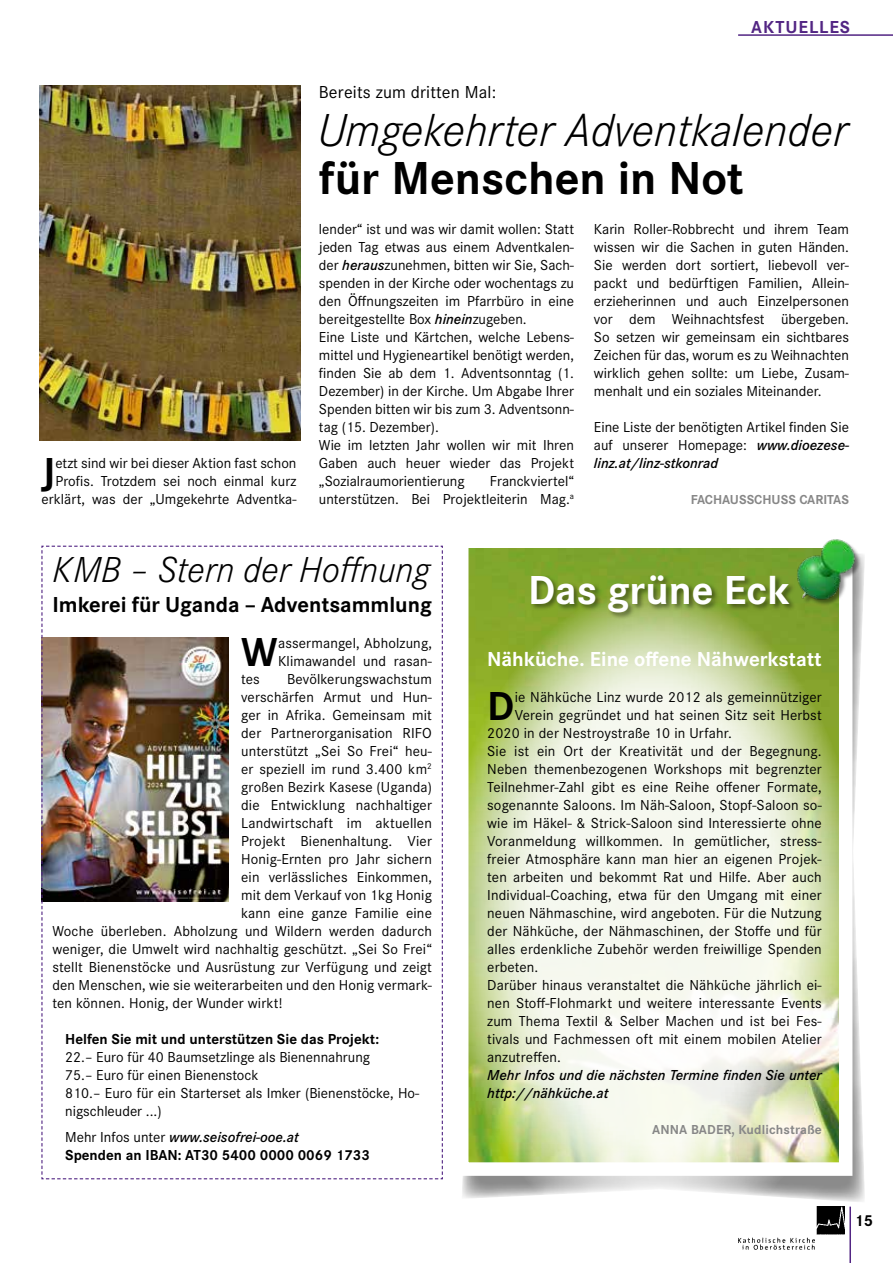
<style>
.page{position:relative;width:893px;height:1263px;background:#fff}
.page>*{position:absolute;margin:0;border:0;box-sizing:border-box;transform-origin:0 0}
.t1{font:italic 300 48px "Corporate S";color:#000}
.t2{font:700 48px "Corporate S";color:#000}
.t3{font:700 42px "Corporate S";color:#fff}
.t4{font:700 42px "Corporate S";color:#000}
.t5{font:italic 300 37.5px "Corporate S";color:#000}
.t6{font:700 22.5px "Corporate S";color:#000}
.t7{font:700 21px "Corporate S";color:#fff}
.t8{font:18px "Corporate S";letter-spacing:.01em;color:#000}
.t9{font:700 18px "Corporate S";letter-spacing:.05em;color:#522583}
.t10{font:700 16.5px "Corporate S";color:#000}
.t11{font:15px/18px "Corporate S";letter-spacing:.01em;color:#000}
.t12{font:700 15px/18px "Corporate S";color:#000}
.t13{font:italic 600 15px/18px "Corporate S";color:#000}
.t14{font:700 13.5px "Corporate S";color:#878787}
.s1{font-weight:600;font-style:italic}
.s2{font-weight:400}
</style>
<div class="page">
<img style="left:738px;top:1206px;width:106px;height:43px">
<hr style="left:849px;top:1206px;width:2px;height:57px;background:#522583">
<hr style="left:738px;top:34px;width:155px;height:2px;background:#522583">
<svg style="left:462px;top:554px;width:403px;height:648px"></svg>
<img style="left:470px;top:548px;width:367px;height:613px">
<svg style="left:442px;top:587px;width:422px;height:661px"></svg>
<div style="left:530px;top:574px;width:267px;height:46px;background:#000;opacity:.45"></div>
<img style="left:39px;top:86px;width:261px;height:355px">
<img style="left:41px;top:545px;width:402px;height:635px">
<div style="left:798px;top:540px;width:63px;height:66px;background:#000;opacity:.45"></div>
<img style="left:793px;top:539px;width:64px;height:67px">
<p class="t9" style="left:751px;top:15px;width:100px">AKTUELLES</p>
<p class="t11" style="left:41px;top:453px;width:257px;text-align:right">etzt sind wir bei dieser Aktion fast schon<br>Profis. Trotzdem sei noch einmal kurz erklärt, was der „Umgekehrte Adventka-</p>
<h2 class="t4" style="left:41px;top:443px;width:16px">J</h2>
<p class="t8" style="left:319px;top:80px;width:179px">Bereits zum dritten Mal:</p>
<h1 class="t1" style="left:319px;top:100px;width:531px">Umgekehrter Adventkalender</h1>
<h1 class="t2" style="left:319px;top:145px;width:426px">für Menschen in Not</h1>
<p class="t11" style="left:319px;top:219px;width:257px">lender“ ist und was wir damit wollen: Statt jeden Tag etwas aus einem Adventkalen&shy;der <span class="s1">heraus</span>zunehmen, bitten wir Sie, Sach&shy;spenden in der Kirche oder wochentags zu den Öffnungszeiten im Pfarrbüro in eine bereitgestellte Box <span class="s1">hinein</span>zugeben.<br>Eine Liste und Kärtchen, welche Lebens&shy;mittel und Hygieneartikel benötigt werden, finden Sie ab dem 1. Adventsonntag (1.<br>Dezember) in der Kirche. Um Abgabe Ihrer Spenden bitten wir bis zum 3. Adventsonn&shy;tag (15. Dezember).<br>Wie im letzten Jahr wollen wir mit Ihren Gaben auch heuer wieder das Projekt „Sozialraumorientierung</p>
<p class="t11" style="left:319px;top:471px;width:257px;text-align:right">Franckviertel“<br>unterstützen. Bei Projektleiterin Mag.<sup>a</sup></p>
<p class="t11" style="left:594px;top:219px;width:257px;text-align:justify">Karin Roller-Robbrecht und ihrem Team wissen wir die Sachen in guten Händen.<br>Sie werden dort sortiert, liebevoll ver&shy;packt und bedürftigen Familien, Allein&shy;erzieherinnen und auch Einzelpersonen vor dem Weihnachtsfest übergeben.<br>So setzen wir gemeinsam ein sichtbares Zeichen für das, worum es zu Weihnachten wirklich gehen sollte: um Liebe, Zusam&shy;menhalt und ein soziales Miteinander.</p>
<p class="t11" style="left:594px;top:417px;width:257px;text-align:justify">Eine Liste der benötigten Artikel finden Sie auf unserer Homepage: <span class="s1">www.dioezese&shy;linz.at/linz-stkonrad</span></p>
<p class="t14" style="left:691px;top:490px;width:160px">FACHAUSSCHUSS CARITAS</p>
<h3 class="t5" style="left:52px;top:546px;width:379px">KMB – Stern der Hoffnung</h3>
<h3 class="t6" style="left:52px;top:589px;width:381px">Imkerei für Uganda – Adventsammlung</h3>
<h2 class="t4" style="left:241px;top:623px;width:38px">W</h2>
<p class="t11" style="left:278px;top:633px;width:155px">assermangel, Abholzung,<br>Klimawandel und rasan-</p>
<p class="t11" style="left:241px;top:669px;width:20px">tes</p>
<p class="t11" style="left:287px;top:669px;width:146px">Bevölkerungswachstum</p>
<p class="t11" style="left:241px;top:687px;width:192px">verschärfen Armut und Hun-</p>
<p class="t11" style="left:241px;top:705px;width:192px">ger in Afrika. Gemeinsam mit</p>
<p class="t11" style="left:241px;top:723px;width:192px">der Partnerorganisation RIFO</p>
<p class="t11" style="left:241px;top:741px;width:192px">unterstützt „Sei So Frei“ heu-</p>
<p class="t11" style="left:241px;top:759px;width:192px">er speziell im rund 3.400 km<sup>2</sup></p>
<p class="t11" style="left:241px;top:777px;width:192px">großen Bezirk Kasese (Uganda)</p>
<p class="t11" style="left:241px;top:795px;width:192px">die Entwicklung nachhaltiger</p>
<p class="t11" style="left:241px;top:813px;width:192px">Landwirtschaft im aktuellen</p>
<p class="t11" style="left:241px;top:831px;width:192px">Projekt Bienenhaltung. Vier</p>
<p class="t11" style="left:241px;top:849px;width:192px">Honig-Ernten pro Jahr sichern</p>
<p class="t11" style="left:241px;top:867px;width:192px">ein verlässliches Einkommen,</p>
<p class="t11" style="left:241px;top:885px;width:192px">mit dem Verkauf von 1kg Honig</p>
<p class="t11" style="left:241px;top:903px;width:192px">kann eine ganze Familie eine</p>
<p class="t11" style="left:52px;top:921px;width:381px">Woche überleben. Abholzung und Wildern werden dadurch</p>
<p class="t11" style="left:52px;top:939px;width:381px">weniger, die Umwelt wird nachhaltig geschützt. „Sei So Frei“</p>
<p class="t11" style="left:52px;top:957px;width:381px">stellt Bienenstöcke und Ausrüstung zur Verfügung und zeigt</p>
<p class="t11" style="left:52px;top:975px;width:381px">den Menschen, wie sie weiterarbeiten und den Honig vermark-</p>
<p class="t11" style="left:52px;top:993px;width:231px">ten können. Honig, der Wunder wirkt!</p>
<p class="t12" style="left:65px;top:1030px;width:316px">Helfen Sie mit und unterstützen Sie das Projekt:</p>
<p class="t11" style="left:65px;top:1047px;width:356px">22.– Euro für 40 Baumsetzlinge als Bienennahrung<br>75.– Euro für einen Bienenstock<br>810.– Euro für ein Starterset als Imker (Bienenstöcke, Ho&shy;nigschleuder ...)</p>
<p class="t12" style="left:65px;top:1127px;width:306px"><span class="s2">Mehr Infos unter</span> <span class="s1">www.seisofrei-ooe.at<br></span>Spenden an IBAN: AT30 5400 0000 0069 1733</p>
<h2 class="t3" style="left:528px;top:561px;width:263px">Das grüne Eck</h2>
<h3 class="t7" style="left:487px;top:644px;width:336px">Nähküche. Eine offene Nähwerkstatt</h3>
<h2 class="t4" style="left:487px;top:677px;width:29px">D</h2>
<p class="t11" style="left:515px;top:687px;width:308px">ie Nähküche Linz wurde 2012 als gemeinnütziger</p>
<p class="t11" style="left:515px;top:705px;width:308px">Verein gegründet und hat seinen Sitz seit Herbst</p>
<p class="t11" style="left:487px;top:723px;width:246px">2020 in der Nestroystraße 10 in Urfahr.</p>
<p class="t11" style="left:487px;top:741px;width:336px">Sie ist ein Ort der Kreativität und der Begegnung.</p>
<p class="t11" style="left:487px;top:759px;width:336px">Neben themenbezogenen Workshops mit begrenzter</p>
<p class="t11" style="left:487px;top:777px;width:336px">Teilnehmer-Zahl gibt es eine Reihe offener Formate,</p>
<p class="t11" style="left:487px;top:795px;width:336px">sogenannte Saloons. Im Näh-Saloon, Stopf-Saloon so-</p>
<p class="t11" style="left:487px;top:813px;width:336px">wie im Häkel- &amp; Strick-Saloon sind Interessierte ohne</p>
<p class="t11" style="left:487px;top:831px;width:336px">Voranmeldung willkommen. In gemütlicher, stress-</p>
<p class="t11" style="left:487px;top:849px;width:336px">freier Atmosphäre kann man hier an eigenen Projek-</p>
<p class="t11" style="left:487px;top:867px;width:336px">ten arbeiten und bekommt Rat und Hilfe. Aber auch</p>
<p class="t11" style="left:487px;top:885px;width:336px">Individual-Coaching, etwa für den Umgang mit einer</p>
<p class="t11" style="left:487px;top:903px;width:336px">neuen Nähmaschine, wird angeboten. Für die Nutzung</p>
<p class="t11" style="left:487px;top:921px;width:336px">der Nähküche, der Nähmaschinen, der Stoffe und für</p>
<p class="t11" style="left:487px;top:939px;width:336px">alles erdenkliche Zubehör werden freiwillige Spenden</p>
<p class="t11" style="left:487px;top:957px;width:53px">erbeten.</p>
<p class="t11" style="left:487px;top:975px;width:336px">Darüber hinaus veranstaltet die Nähküche jährlich ei-</p>
<p class="t11" style="left:487px;top:993px;width:336px">nen Stoff-Flohmarkt und weitere interessante Events</p>
<p class="t11" style="left:487px;top:1011px;width:336px">zum Thema Textil &amp; Selber Machen und ist bei Fes-</p>
<p class="t11" style="left:487px;top:1029px;width:336px">tivals und Fachmessen oft mit einem mobilen Atelier</p>
<p class="t11" style="left:487px;top:1047px;width:75px">anzutreffen.</p>
<p class="t13" style="left:487px;top:1066px;width:336px">Mehr Infos und die nächsten Termine finden Sie unter http://nähküche.at</p>
<p class="t14" style="left:652px;top:1120px;width:171px">ANNA BADER, Kudlichstraße</p>
<p class="t10" style="left:854px;top:1209px;width:20px">15</p>
</div>
